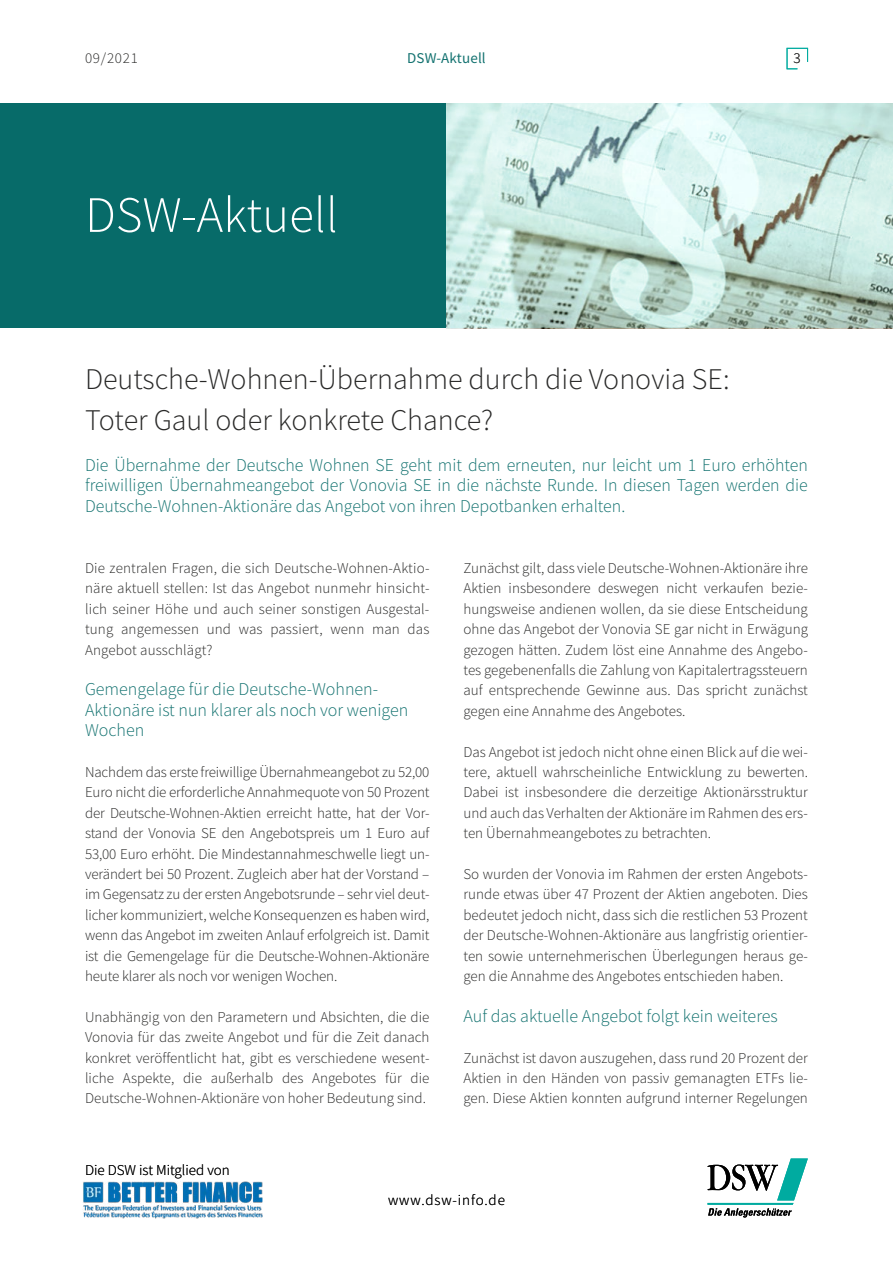
<style>
.page{position:relative;width:893px;height:1263px;background:#fff}
.page>*{position:absolute;margin:0;border:0;box-sizing:border-box;transform-origin:0 0}
.t1{font:300 51px "Source Sans Pro";color:#fff}
.t2{font:300 30px/40.8px "Source Sans Pro";color:#282827}
.t3{font:300 18px/20.4px "Source Sans Pro";color:#137270}
.t4{font:300 15px/20.4px "Source Sans Pro";color:#282827;text-align:justify}
.t5{font:300 15px "Source Sans Pro";color:#000}
.t6{font:300 15px "Source Sans Pro";letter-spacing:.06em;color:#000}
.t7{font:15px "Source Sans Pro";letter-spacing:.01em;color:#137270}
</style>
<div class="page">
<img style="left:83px;top:1182px;width:180px;height:37px">
<div style="left:0;top:104px;width:893px;height:224px;background:#076b69"></div>
<svg style="left:707px;top:1158px;width:101px;height:59px"></svg>
<svg style="left:786px;top:48px;width:22px;height:22px"></svg>
<svg style="left:446px;top:104px;width:447px;height:224px;background:#c4dfd8"></svg>
<p class="t4" style="left:85px;top:48px;width:54px">09/2021</p>
<p class="t7" style="left:407px;top:48px;width:80px">DSW-Aktuell</p>
<h1 class="t1" style="left:85px;top:184px;width:254px">DSW-Aktuell</h1>
<p class="t4" style="left:794px;top:48px;width:9px">3</p>
<h2 class="t2" style="left:85px;top:359px;width:646px">Deutsche-Wohnen-Übernahme durch die Vonovia SE:<br>Toter Gaul oder konkrete Chance?</h2>
<p class="t3" style="left:85px;top:455px;width:724px;text-align:justify">Die Übernahme der Deutsche Wohnen SE geht mit dem erneuten, nur leicht um 1 Euro erhöhten freiwilligen Übernahmeangebot der Vonovia SE in die nächste Runde. In diesen Tagen werden die Deutsche-Wohnen-Aktionäre das Angebot von ihren Depotbanken erhalten.</p>
<p class="t4" style="left:85px;top:558px;width:346px">Die zentralen Fragen, die sich Deutsche-Wohnen-Aktio&shy;näre aktuell stellen: Ist das Angebot nunmehr hinsicht&shy;lich seiner Höhe und auch seiner sonstigen Ausgestal&shy;tung angemessen und was passiert, wenn man das Angebot ausschlägt?</p>
<p class="t3" style="left:85px;top:679px;width:325px">Gemengelage für die Deutsche-Wohnen-<br>Aktionäre ist nun klarer als noch vor wenigen<br>Wochen</p>
<p class="t4" style="left:85px;top:762px;width:346px">Nachdem das erste freiwillige Übernahmeangebot zu 52,00<br>Euro nicht die erforderliche Annahmequote von 50 Prozent der Deutsche-Wohnen-Aktien erreicht hatte, hat der Vor&shy;stand der Vonovia SE den Angebotspreis um 1 Euro auf 53,00 Euro erhöht. Die Mindestannahmeschwelle liegt un&shy;verändert bei 50 Prozent. Zugleich aber hat der Vorstand – im Gegensatz zu der ersten Angebotsrunde – sehr viel deut&shy;licher kommuniziert, welche Konsequenzen es haben wird, wenn das Angebot im zweiten Anlauf erfolgreich ist. Damit ist die Gemengelage für die Deutsche-Wohnen-Aktionäre heute klarer als noch vor wenigen Wochen.</p>
<p class="t4" style="left:85px;top:1007px;width:346px">Unabhängig von den Parametern und Absichten, die die Vonovia für das zweite Angebot und für die Zeit danach konkret veröffentlicht hat, gibt es verschiedene wesent&shy;liche Aspekte, die außerhalb des Angebotes für die Deutsche-Wohnen-Aktionäre von hoher Bedeutung sind.</p>
<p class="t5" style="left:85px;top:1161px;width:146px">Die DSW ist Mitglied von</p>
<p class="t4" style="left:463px;top:558px;width:346px">Zunächst gilt, dass viele Deutsche-Wohnen-Aktionäre ihre Aktien insbesondere deswegen nicht verkaufen bezie&shy;hungsweise andienen wollen, da sie diese Entscheidung ohne das Angebot der Vonovia SE gar nicht in Erwägung gezogen hätten. Zudem löst eine Annahme des Angebo&shy;tes gegebenenfalls die Zahlung von Kapitalertragssteuern auf entsprechende Gewinne aus. Das spricht zunächst gegen eine Annahme des Angebotes.</p>
<p class="t4" style="left:463px;top:741px;width:346px">Das Angebot ist jedoch nicht ohne einen Blick auf die wei&shy;tere, aktuell wahrscheinliche Entwicklung zu bewerten.<br>Dabei ist insbesondere die derzeitige Aktionärsstruktur und auch das Verhalten der Aktionäre im Rahmen des ers&shy;ten Übernahmeangebotes zu betrachten.</p>
<p class="t4" style="left:463px;top:864px;width:346px">So wurden der Vonovia im Rahmen der ersten Angebots&shy;runde etwas über 47 Prozent der Aktien angeboten. Dies bedeutet jedoch nicht, dass sich die restlichen 53 Prozent der Deutsche-Wohnen-Aktionäre aus langfristig orientier&shy;ten sowie unternehmerischen Überlegungen heraus ge&shy;gen die Annahme des Angebotes entschieden haben.</p>
<p class="t3" style="left:463px;top:1006px;width:316px">Auf das aktuelle Angebot folgt kein weiteres</p>
<p class="t4" style="left:463px;top:1047px;width:346px">Zunächst ist davon auszugehen, dass rund 20 Prozent der Aktien in den Händen von passiv gemanagten ETFs lie&shy;gen. Diese Aktien konnten aufgrund interner Regelungen</p>
<p class="t6" style="left:388px;top:1191px;width:118px">www.dsw-info.de</p>
</div>
